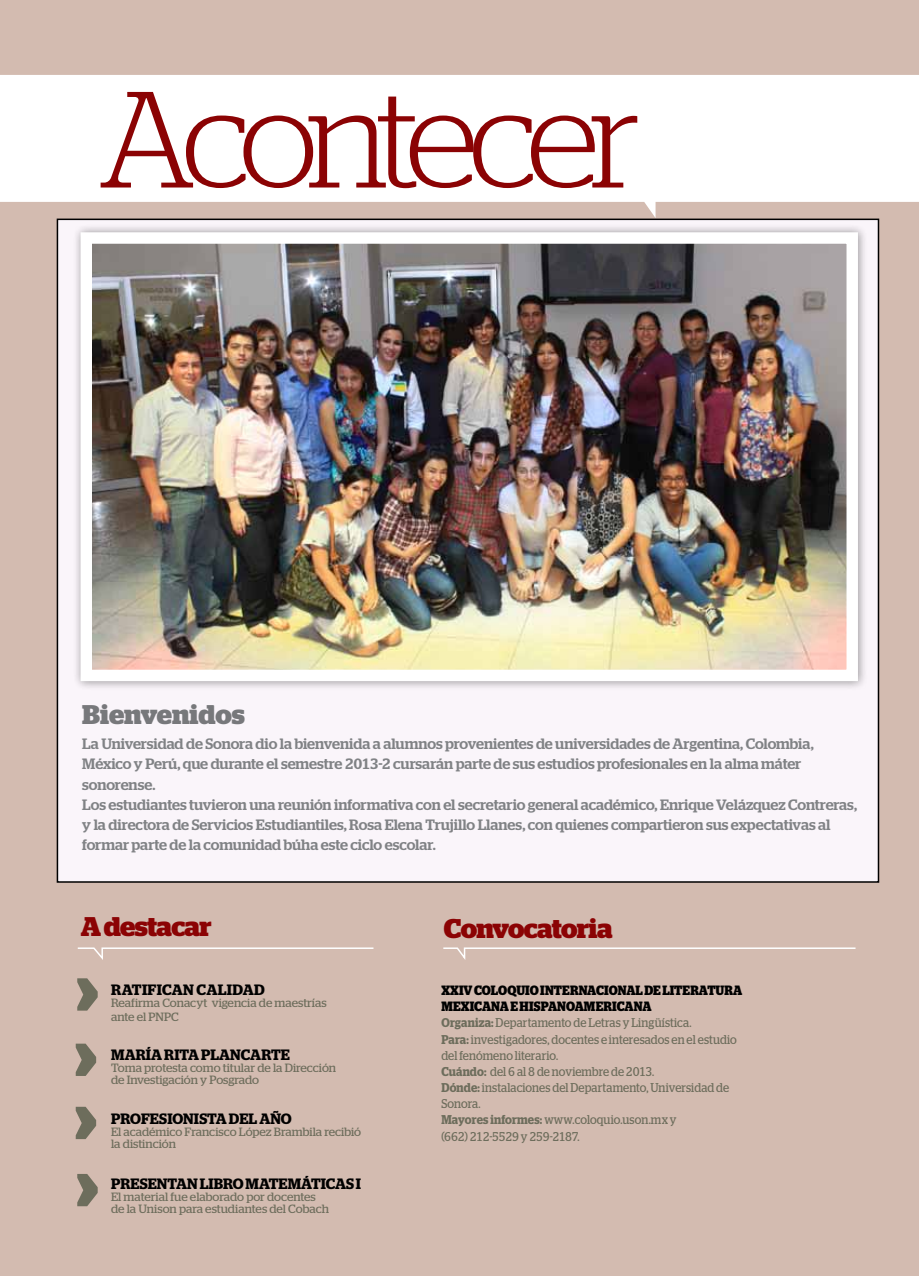
<style>
.page{position:relative;width:919px;height:1276px;background:#fff}
.page>*{position:absolute;margin:0;border:0;box-sizing:border-box;transform-origin:0 0}
.t1{font:300 136.5px "Stag";letter-spacing:-.095em;color:#8b0304}
.t2{font:700 27px "Stag";letter-spacing:-.025em;color:#8b0304}
.t3{font:700 27px "Stag";letter-spacing:-.005em;color:#77787b}
.t4{font:500 15px/20.2px "Stag";letter-spacing:-.005em;color:#808285}
.t5{font:600 15px "Stag";color:#000}
.t6{font:600 15px "Stag";letter-spacing:.02em;color:#000}
.t7{font:700 13.5px/16.2px "Stag";color:#000;scale:.9 1}
.t8{font:12.75px/16.2px "Stag";letter-spacing:.005em;color:#6d6d5c;scale:.9 1}
.t9{font:12px/12px "Stag";color:#6d6d5c}
.s1{font-weight:600}
</style>
<div class="page">
<div style="left:0;top:0;width:918px;height:1276px;background:#d3bbb0"></div>
<div style="left:57px;top:219px;width:822px;height:663px;background:#faf5fa;border:2px solid #000"></div>
<svg style="left:0;top:75px;width:918px;height:143px"></svg>
<div style="left:72px;top:224px;width:795px;height:467px;background:#000;opacity:.4"></div>
<img style="left:93px;top:244px;width:752px;height:425px">
<div style="left:81px;top:232px;width:776px;height:449px;border:11px solid #fff"></div>
<svg style="left:76px;top:946px;width:299px;height:16px;background:#d7c1b7"></svg>
<svg style="left:442px;top:946px;width:415px;height:16px;background:#d7c1b7"></svg>
<svg style="left:77px;top:978px;width:21px;height:32px"></svg>
<svg style="left:76px;top:1043px;width:20px;height:33px"></svg>
<svg style="left:76px;top:1106px;width:20px;height:33px"></svg>
<svg style="left:77px;top:1174px;width:21px;height:32px"></svg>
<h1 class="t1" style="left:99px;top:62px;width:543px">Acontecer</h1>
<h2 class="t3" style="left:82px;top:698px;width:164px">Bienvenidos</h2>
<p class="t4" style="left:82px;top:733px;width:776px">La Universidad de Sonora dio la bienvenida a alumnos provenientes de universidades de Argentina, Colombia, México y Perú, que durante el semestre 2013-2 cursarán parte de sus estudios profesionales en la alma máter sonorense.<br>Los estudiantes tuvieron una reunión informativa con el secretario general académico, Enrique Velázquez Contreras, y la directora de Servicios Estudiantiles, Rosa Elena Trujillo Llanes, con quienes compartieron sus expectativas al formar parte de la comunidad búha este ciclo escolar.</p>
<h2 class="t2" style="left:81px;top:910px;width:133px">A destacar</h2>
<h2 class="t2" style="left:444px;top:912px;width:170px">Convocatoria</h2>
<p class="t6" style="left:111px;top:981px;width:155px">RATIFICAN CALIDAD</p>
<p class="t9" style="left:111px;top:996px;width:217px;line-height:13.5px">Reafirma Conacyt vigencia de maestrías ante el PNPC</p>
<p class="t5" style="left:111px;top:1045px;width:180px">MARÍA RITA PLANCARTE</p>
<p class="t9" style="left:111px;top:1061px;width:226px">Toma protesta como titular de la Dirección de Investigación y Posgrado</p>
<p class="t5" style="left:111px;top:1110px;width:182px">PROFESIONISTA DEL AÑO</p>
<p class="t9" style="left:111px;top:1126px;width:251px">El académico Francisco López Brambila recibió la distinción</p>
<p class="t5" style="left:111px;top:1174px;width:251px">PRESENTAN LIBRO MATEMÁTICAS I</p>
<p class="t9" style="left:111px;top:1190px;width:219px">El material fue elaborado por docentes de la Unison para estudiantes del Cobach</p>
<p class="t7" style="left:441px;top:982px;width:336px">XXIV COLOQUIO INTERNACIONAL DE LITERATURA<br>MEXICANA E HISPANOAMERICANA</p>
<p class="t8" style="left:441px;top:1014px;width:330px"><span class="s1">ORGANIZA:</span> Departamento de Letras y Lingüística.<br><span class="s1">PARA:</span> investigadores, docentes e interesados en el estudio del fenómeno literario.<br><span class="s1">CUÁNDO:</span> del 6 al 8 de noviembre de 2013.<br><span class="s1">DÓNDE:</span> instalaciones del Departamento, Universidad de Sonora.<br><span class="s1">MAYORES INFORMES:</span> www.coloquio.uson.mx y<br>(662) 212-5529 y 259-2187.</p>
</div>
